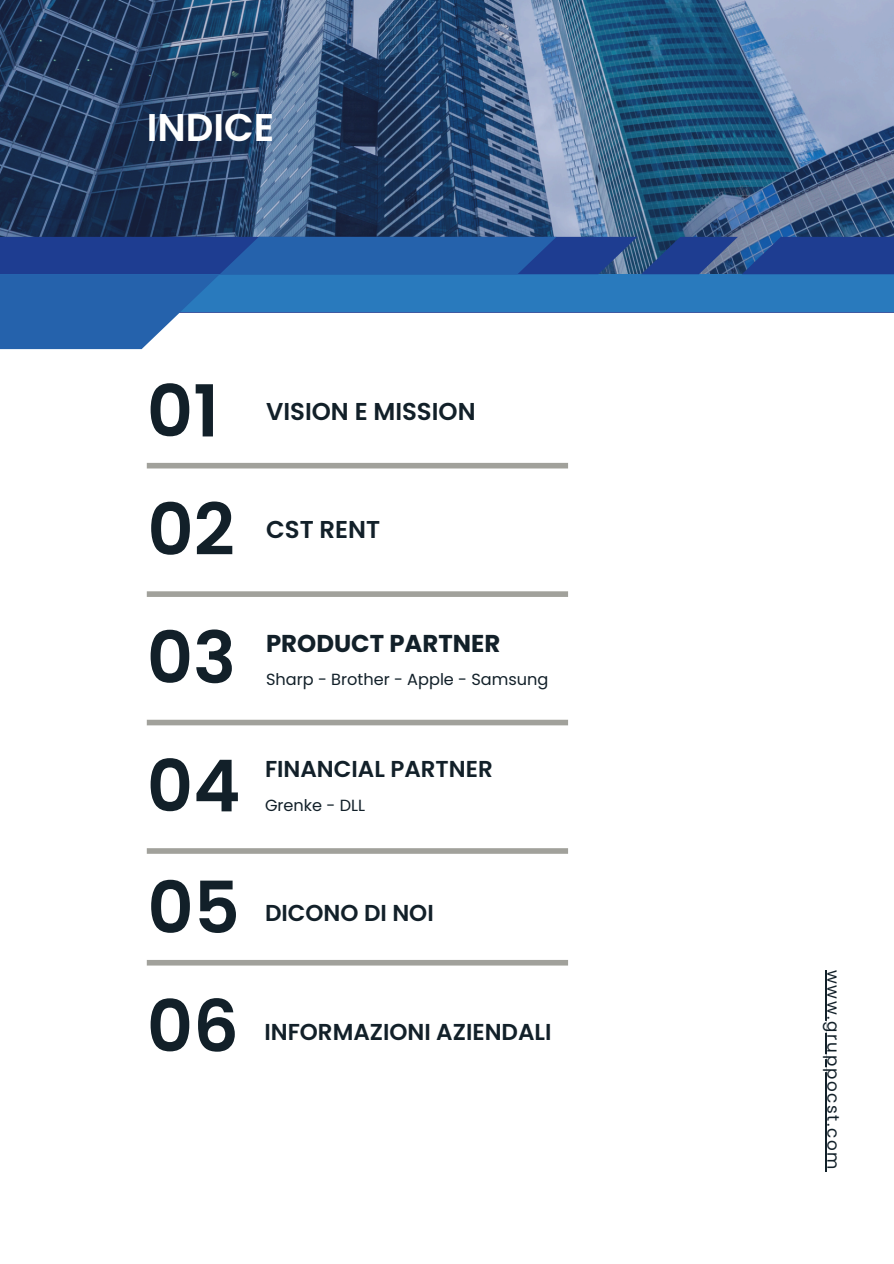
<style>
.page{position:relative;width:894px;height:1264px;background:#fff}
.page>*{position:absolute;margin:0;border:0;box-sizing:border-box;transform-origin:0 0}
.t1{font:600 71.55px "Poppins";color:#122029}
.t2{font:600 38.55px "Poppins";color:#fff}
.t3{font:600 24.3px "Poppins";color:#122029}
.t4{font:700 24.3px "Poppins";color:#122029}
.t5{font:600 22.95px "Poppins";color:#122029}
.t6{font:16.8px "Poppins";letter-spacing:.1em;color:#122029}
.t7{font:16.2px "Poppins";color:#122029}
</style>
<div class="page">
<div style="left:147px;top:463px;width:421px;height:5px;background:#a1a19b"></div>
<div style="left:147px;top:591px;width:421px;height:6px;background:#a1a19b"></div>
<div style="left:147px;top:719px;width:421px;height:6px;background:#a1a19b"></div>
<div style="left:147px;top:848px;width:421px;height:5px;background:#a1a19b"></div>
<img style="left:0;top:0;width:893px;height:237px">
<hr style="left:824px;top:969px;width:2px;height:202px;background:#122029">
<svg style="left:0;top:237px;width:893px;height:112px"></svg>
<div style="left:147px;top:959px;width:421px;height:6px;background:#a1a19b"></div>
<h2 class="t2" style="left:147px;top:100px;width:129px">INDICE</h2>
<h1 class="t1" style="left:147px;top:361px;width:74px">01</h1>
<h1 class="t1" style="left:147px;top:479px;width:89px">02</h1>
<p class="t3" style="left:266px;top:394px;width:211px">VISION E MISSION</p>
<p class="t3" style="left:266px;top:512px;width:115px">CST RENT</p>
<h1 class="t1" style="left:147px;top:607px;width:91px">03</h1>
<h1 class="t1" style="left:147px;top:736px;width:95px">04</h1>
<h1 class="t1" style="left:147px;top:857px;width:94px">05</h1>
<h1 class="t1" style="left:147px;top:976px;width:94px">06</h1>
<p class="t4" style="left:266px;top:626px;width:235px">PRODUCT PARTNER</p>
<p class="t7" style="left:266px;top:667px;width:284px">Sharp - Brother - Apple - Samsung</p>
<p class="t5" style="left:265px;top:753px;width:229px">FINANCIAL PARTNER</p>
<p class="t7" style="left:265px;top:793px;width:102px">Grenke - DLL</p>
<p class="t5" style="left:265px;top:897px;width:170px">DICONO DI NOI</p>
<p class="t5" style="left:264px;top:1015px;width:288px">INFORMAZIONI AZIENDALI</p>
<p class="t6" style="left:844px;top:969px;width:201px;rotate:90deg">www.gruppocst.com</p>
</div>
